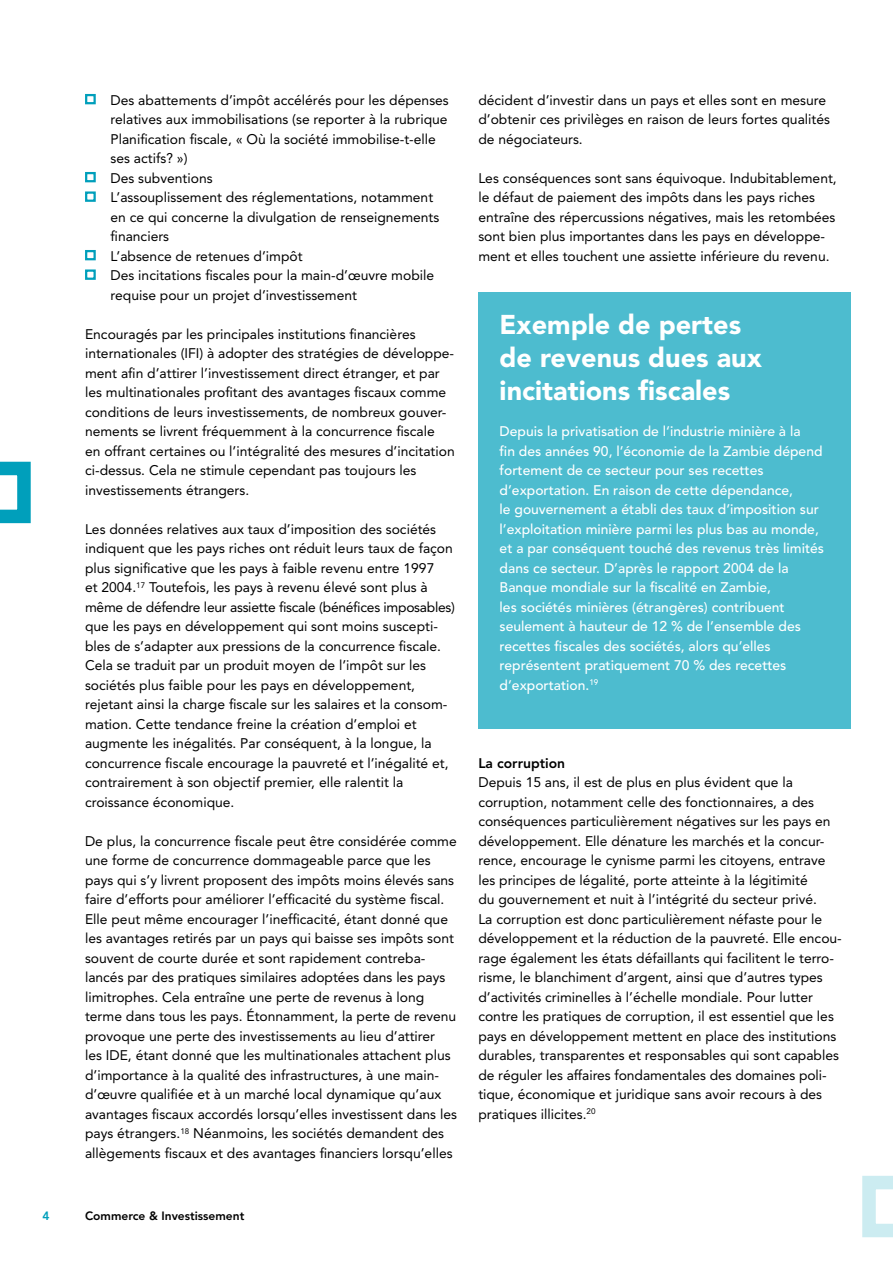
<style>
.page{position:relative;width:893px;height:1263px;background:#fff}
.page>*{position:absolute;margin:0;border:0;box-sizing:border-box;transform-origin:0 0}
.t1{font:900 27px/33px "Avenir";color:#fff}
.t2{font:13.8px/19.5px "Avenir";color:#000}
.t3{font:500 13.8px/19.5px "Avenir";color:#fff}
.t4{font:800 13.8px "Avenir";color:#000}
.t5{font:800 12px "Avenir";color:#000}
.t6{font:800 12px "Avenir";color:#009fbb}
</style>
<div class="page">
<svg style="left:0;top:462px;width:31px;height:61px"></svg>
<svg style="left:862px;top:1176px;width:31px;height:61px"></svg>
<div style="left:85px;top:94px;width:11px;height:10px;border:2px solid #009fbb"></div>
<div style="left:85px;top:172px;width:11px;height:10px;border:2px solid #009fbb"></div>
<div style="left:85px;top:191px;width:11px;height:11px;border:2px solid #009fbb"></div>
<div style="left:85px;top:250px;width:11px;height:10px;border:2px solid #009fbb"></div>
<div style="left:85px;top:269px;width:11px;height:11px;border:2px solid #009fbb"></div>
<div style="left:478px;top:292px;width:372px;height:437px;background:#4dbccf"></div>
<p class="t2" style="left:111px;top:90px;width:340px">Des abattements d’impôt accélérés pour les dépenses relatives aux immobilisations (se reporter à la rubrique Planification fiscale, « Où la société immobilise-t-elle ses actifs? »)<br>Des subventions<br>L’assouplissement des réglementations, notamment en ce qui concerne la divulgation de renseignements financiers<br>L’absence de retenues d’impôt<br>Des incitations fiscales pour la main-d’œuvre mobile requise pour un projet d’investissement</p>
<p class="t2" style="left:85px;top:324px;width:371px">Encouragés par les principales institutions financières internationales (IFI) à adopter des stratégies de développe&shy;ment afin d’attirer l’investissement direct étranger, et par les multinationales profitant des avantages fiscaux comme conditions de leurs investissements, de nombreux gouver&shy;nements se livrent fréquemment à la concurrence fiscale<br>en offrant certaines ou l’intégralité des mesures d’incitation ci-dessus. Cela ne stimule cependant pas toujours les investissements étrangers.</p>
<p class="t2" style="left:85px;top:519px;width:371px">Les données relatives aux taux d’imposition des sociétés indiquent que les pays riches ont réduit leurs taux de façon plus significative que les pays à faible revenu entre 1997<br>et 2004.<sup>17</sup> Toutefois, les pays à revenu élevé sont plus à même de défendre leur assiette fiscale (bénéfices imposables) que les pays en développement qui sont moins suscepti&shy;bles de s’adapter aux pressions de la concurrence fiscale.<br>Cela se traduit par un produit moyen de l’impôt sur les sociétés plus faible pour les pays en développement, rejetant ainsi la charge fiscale sur les salaires et la consom&shy;mation. Cette tendance freine la création d’emploi et augmente les inégalités. Par conséquent, à la longue, la concurrence fiscale encourage la pauvreté et l’inégalité et, contrairement à son objectif premier, elle ralentit la croissance économique.</p>
<p class="t2" style="left:85px;top:831px;width:373px">De plus, la concurrence fiscale peut être considérée comme une forme de concurrence dommageable parce que les pays qui s’y livrent proposent des impôts moins élevés sans faire d’efforts pour améliorer l’efficacité du système fiscal.<br>Elle peut même encourager l’inefficacité, étant donné que les avantages retirés par un pays qui baisse ses impôts sont souvent de courte durée et sont rapidement contreba&shy;lancés par des pratiques similaires adoptées dans les pays limitrophes. Cela entraîne une perte de revenus à long terme dans tous les pays. Étonnamment, la perte de revenu provoque une perte des investissements au lieu d’attirer<br>les IDE, étant donné que les multinationales attachent plus d’importance à la qualité des infrastructures, à une main&shy;d’œuvre qualifiée et à un marché local dynamique qu’aux avantages fiscaux accordés lorsqu’elles investissent dans les pays étrangers.<sup>18</sup> Néanmoins, les sociétés demandent des allègements fiscaux et des avantages financiers lorsqu’elles</p>
<p class="t6" style="left:43px;top:1209px;width:9px">4</p>
<p class="t5" style="left:85px;top:1209px;width:161px">Commerce &amp; Investissement</p>
<p class="t2" style="left:478px;top:90px;width:353px">décident d’investir dans un pays et elles sont en mesure d’obtenir ces privilèges en raison de leurs fortes qualités de négociateurs.</p>
<p class="t2" style="left:478px;top:168px;width:360px">Les conséquences sont sans équivoque. Indubitablement, le défaut de paiement des impôts dans les pays riches entraîne des répercussions négatives, mais les retombées sont bien plus importantes dans les pays en développe&shy;ment et elles touchent une assiette inférieure du revenu.</p>
<h1 class="t1" style="left:500px;top:308px;width:264px">Exemple de pertes de revenus dues aux incitations fiscales</h1>
<p class="t3" style="left:500px;top:422px;width:326px">Depuis la privatisation de l‘industrie minière à la<br>fin des années 90, l’économie de la Zambie dépend fortement de ce secteur pour ses recettes d’exportation. En raison de cette dépendance,<br>le gouvernement a établi des taux d’imposition sur l’exploitation minière parmi les plus bas au monde, et a par conséquent touché des revenus très limités dans ce secteur. D’après le rapport 2004 de la Banque mondiale sur la fiscalité en Zambie,<br>les sociétés minières (étrangères) contribuent seulement à hauteur de 12 % de l’ensemble des recettes fiscales des sociétés, alors qu’elles représentent pratiquement 70 % des recettes d’exportation.<sup>19</sup></p>
<p class="t4" style="left:478px;top:755px;width:88px">La corruption</p>
<p class="t2" style="left:478px;top:773px;width:365px">Depuis 15 ans, il est de plus en plus évident que la corruption, notamment celle des fonctionnaires, a des conséquences particulièrement négatives sur les pays en développement. Elle dénature les marchés et la concur&shy;rence, encourage le cynisme parmi les citoyens, entrave les principes de légalité, porte atteinte à la légitimité<br>du gouvernement et nuit à l’intégrité du secteur privé.<br>La corruption est donc particulièrement néfaste pour le développement et la réduction de la pauvreté. Elle encou&shy;rage également les états défaillants qui facilitent le terro&shy;risme, le blanchiment d’argent, ainsi que d’autres types d’activités criminelles à l’échelle mondiale. Pour lutter contre les pratiques de corruption, il est essentiel que les pays en développement mettent en place des institutions durables, transparentes et responsables qui sont capables de réguler les affaires fondamentales des domaines poli&shy;tique, économique et juridique sans avoir recours à des pratiques illicites.<sup>20</sup></p>
</div>
